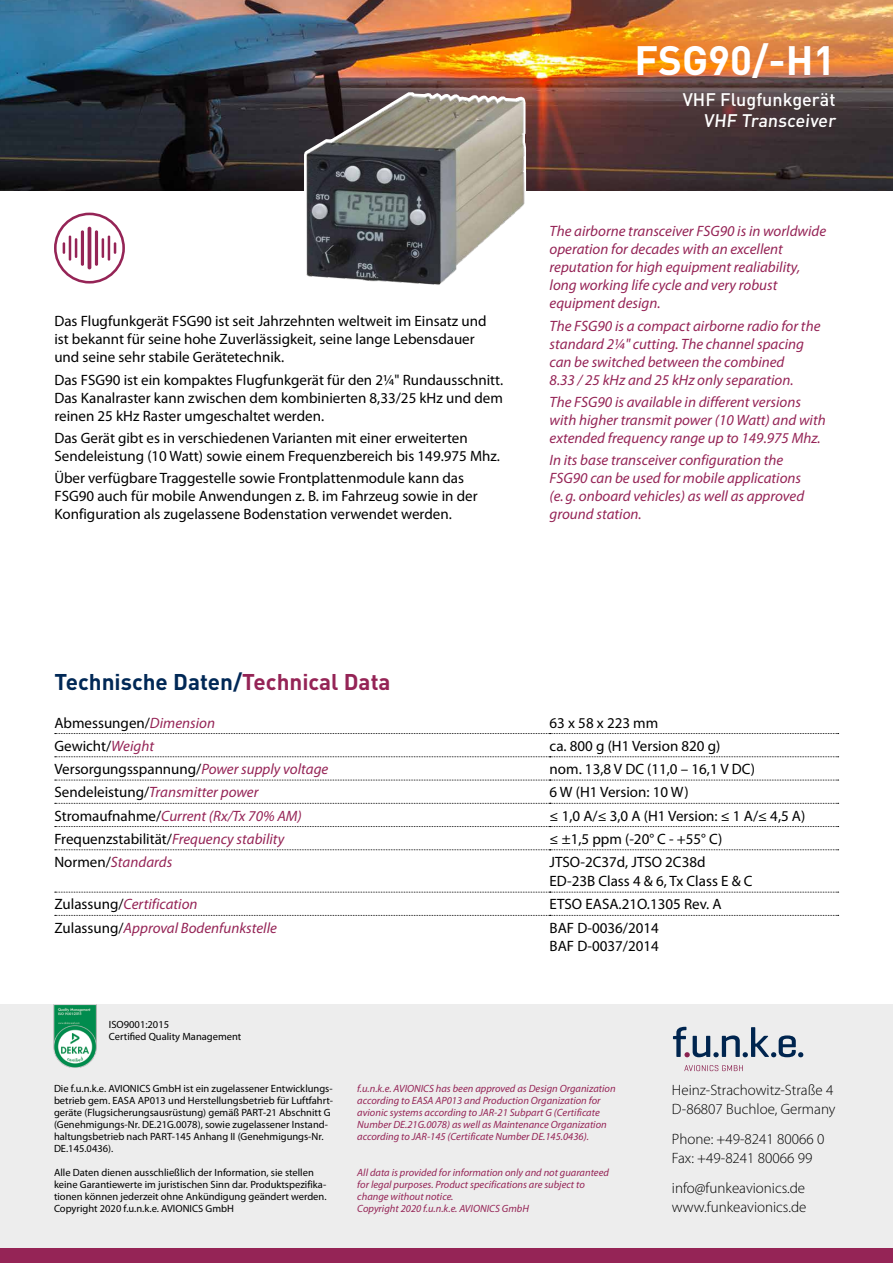
<style>
.page{position:relative;width:893px;height:1263px;background:#fff}
.page>*{position:absolute;margin:0;border:0;box-sizing:border-box;transform-origin:0 0}
.t1{font:700 40.5px "DIN";color:#fff}
.t2{font:700 22.5px "DIN";color:#002856}
.t3{font:500 18px/21px "DIN";color:#fff;text-align:right}
.t4{font:15px/18px "Myriad Pro";color:#000}
.t5{font:italic 15px/18px "Myriad Pro";color:#952456}
.t6{font:300 15px/19px "Myriad Pro";color:#000}
.t7{font:10.5px/12px "Myriad Pro";color:#000}
.t8{font:italic 10.5px/12px "Myriad Pro";color:#952456}
.s1{color:#952456}
.s2{font-style:italic;color:#952456}
.s3{font-style:normal;color:#000}
</style>
<div class="page">
<img style="left:0;top:0;width:893px;height:191px">
<svg style="left:55px;top:733px;width:784px;height:1px"></svg>
<svg style="left:55px;top:756px;width:784px;height:1px"></svg>
<svg style="left:55px;top:780px;width:784px;height:1px"></svg>
<svg style="left:55px;top:803px;width:784px;height:1px"></svg>
<svg style="left:55px;top:826px;width:784px;height:1px"></svg>
<svg style="left:55px;top:849px;width:784px;height:1px"></svg>
<svg style="left:55px;top:892px;width:784px;height:1px"></svg>
<svg style="left:55px;top:915px;width:784px;height:1px"></svg>
<div style="left:0;top:1005px;width:893px;height:249px;background:#ededed"></div>
<div style="left:0;top:1248px;width:893px;height:15px;background:#952456"></div>
<svg style="left:673px;top:1027px;width:130px;height:30px"></svg>
<svg style="left:684px;top:1065px;width:59px;height:6px"></svg>
<img style="left:53px;top:1005px;width:44px;height:62px">
<svg style="left:301px;top:74px;width:229px;height:117px"></svg>
<img style="left:306px;top:84px;width:224px;height:201px">
<svg style="left:54px;top:213px;width:71px;height:71px"></svg>
<p class="t4" style="left:54px;top:313px;width:434px">Das Flugfunkgerät FSG90 ist seit Jahrzehnten weltweit im Einsatz und ist bekannt für seine hohe Zuverlässigkeit, seine lange Lebensdauer und seine sehr stabile Gerätetechnik.</p>
<p class="t4" style="left:54px;top:371px;width:450px;text-align:justify">Das FSG90 ist ein kompaktes Flugfunkgerät für den 2¼" Rundausschnitt.<br>Das Kanalraster kann zwischen dem kombinierten 8,33/25 kHz und dem reinen 25 kHz Raster umgeschaltet werden.</p>
<p class="t4" style="left:54px;top:429px;width:447px">Das Gerät gibt es in verschiedenen Varianten mit einer erweiterten<br>Sendeleistung (10 Watt) sowie einem Frequenzbereich bis 149.975 Mhz.</p>
<p class="t4" style="left:54px;top:469px;width:425px">Über verfügbare Traggestelle sowie Frontplattenmodule kann das<br>FSG90 auch für mobile Anwendungen z. B. im Fahrzeug sowie in der<br>Konfiguration als zugelassene Bodenstation verwendet werden.</p>
<h1 class="t1" style="left:635px;top:34px;width:202px">FSG90/-H1</h1>
<p class="t3" style="left:683px;top:89px;width:157px">VHF Flugfunkgerät<br>VHF Transceiver</p>
<p class="t5" style="left:550px;top:223px;width:278px">The airborne transceiver FSG90 is in worldwide operation for decades with an excellent reputation for high equipment realiability, long working life cycle and very robust equipment design.</p>
<p class="t5" style="left:550px;top:317px;width:272px">The FSG90 is a compact airborne radio for the standard 2¼" cutting. The channel spacing can be switched between the combined<br>8.33 / 25 kHz and 25 kHz only separation.</p>
<p class="t5" style="left:550px;top:393px;width:278px">The FSG90 is available in different versions with higher transmit power (10 Watt) and with extended frequency range up to 149.975 Mhz.</p>
<p class="t5" style="left:550px;top:451px;width:256px">In its base transceiver configuration the FSG90 can be used for mobile applications (e.g. onboard vehicles) as well as approved ground station.</p>
<h2 class="t2" style="left:54px;top:667px;width:338px">Technische Daten/<span class="s1">Technical Data</span></h2>
<p class="t4" style="left:54px;top:714px;width:162px">Abmessungen/<span class="s2">Dimension</span></p>
<p class="t4" style="left:550px;top:714px;width:110px">63 x 58 x 223 mm</p>
<p class="t4" style="left:54px;top:737px;width:101px">Gewicht/<span class="s2">Weight</span></p>
<p class="t4" style="left:550px;top:737px;width:172px">ca. 800 g (H1 Version 820 g)</p>
<p class="t4" style="left:54px;top:760px;width:276px">Versorgungsspannung/<span class="s2">Power supply voltage</span></p>
<p class="t4" style="left:550px;top:760px;width:207px">nom. 13,8 V DC (11,0 – 16,1 V DC)</p>
<p class="t5" style="left:54px;top:784px;width:206px"><span class="s3">Sendeleistung/</span>Transmitter power</p>
<p class="t4" style="left:550px;top:783px;width:140px">6 W (H1 Version: 10 W)</p>
<p class="t5" style="left:54px;top:807px;width:249px"><span class="s3">Stromaufnahme/</span>Current (Rx/Tx 70% AM)</p>
<p class="t4" style="left:550px;top:807px;width:257px">≤ 1,0 A/≤ 3,0 A (H1 Version: ≤ 1 A/≤ 4,5 A)</p>
<p class="t4" style="left:54px;top:830px;width:231px">Frequenzstabilität/<span class="s2">Frequency stability</span></p>
<p class="t4" style="left:550px;top:830px;width:174px">≤ ±1,5 ppm (-20° C - +55° C)</p>
<p class="t5" style="left:54px;top:853px;width:119px"><span class="s3">Normen/</span>Standards</p>
<p class="t4" style="left:550px;top:853px;width:205px;line-height:19px">JTSO-2C37d, JTSO 2C38d<br>ED-23B Class 4 &amp; 6, Tx Class E &amp; C</p>
<p class="t5" style="left:54px;top:896px;width:145px"><span class="s3">Zulassung/</span>Certification</p>
<p class="t4" style="left:550px;top:896px;width:174px">ETSO EASA.21O.1305 Rev. A</p>
<p class="t5" style="left:54px;top:919px;width:224px"><span class="s3">Zulassung/</span>Approval Bodenfunkstelle</p>
<p class="t4" style="left:550px;top:919px;width:111px">BAF D-0036/2014<br>BAF D-0037/2014</p>
<p class="t7" style="left:109px;top:1019px;width:134px">ISO9001:2015<br>Certified Quality Management</p>
<p class="t7" style="left:54px;top:1082px;width:281px">Die f.u.n.k.e. AVIONICS GmbH ist ein zugelassener Entwicklungs&shy;betrieb gem. EASA AP013 und Herstellungsbetrieb für Luftfahrt&shy;geräte (Flugsicherungsausrüstung) gemäß PART-21 Abschnitt G (Genehmigungs-Nr. DE.21G.0078), sowie zugelassener Instand&shy;haltungsbetrieb nach PART-145 Anhang II (Genehmigungs-Nr.<br>DE.145.0436).</p>
<p class="t7" style="left:54px;top:1167px;width:274px">Alle Daten dienen ausschließlich der Information, sie stellen keine Garantiewerte im juristischen Sinn dar. Produktspezifika&shy;tionen können jederzeit ohne Ankündigung geändert werden.<br>Copyright 2020 f.u.n.k.e. AVIONICS GmbH</p>
<p class="t8" style="left:357px;top:1083px;width:260px">f.u.n.k.e. AVIONICS has been approved as Design Organization according to EASA AP013 and Production Organization for avionic systems according to JAR-21 Subpart G (Certificate Number DE.21G.0078) as well as Maintenance Organization according to JAR-145 (Certificate Number DE.145.0436).</p>
<p class="t8" style="left:357px;top:1167px;width:253px">All data is provided for information only and not guaranteed for legal purposes. Product specifications are subject to change without notice.<br>Copyright 2020 f.u.n.k.e. AVIONICS GmbH</p>
<p class="t6" style="left:672px;top:1081px;width:165px">Heinz-Strachowitz-Straße 4<br>D-86807 Buchloe, Germany</p>
<p class="t6" style="left:672px;top:1130px;width:154px">Phone: +49-8241 80066 0<br>Fax: +49-8241 80066 99</p>
<p class="t6" style="left:672px;top:1178px;width:136px">info@funkeavionics.de www.funkeavionics.de</p>
</div>
